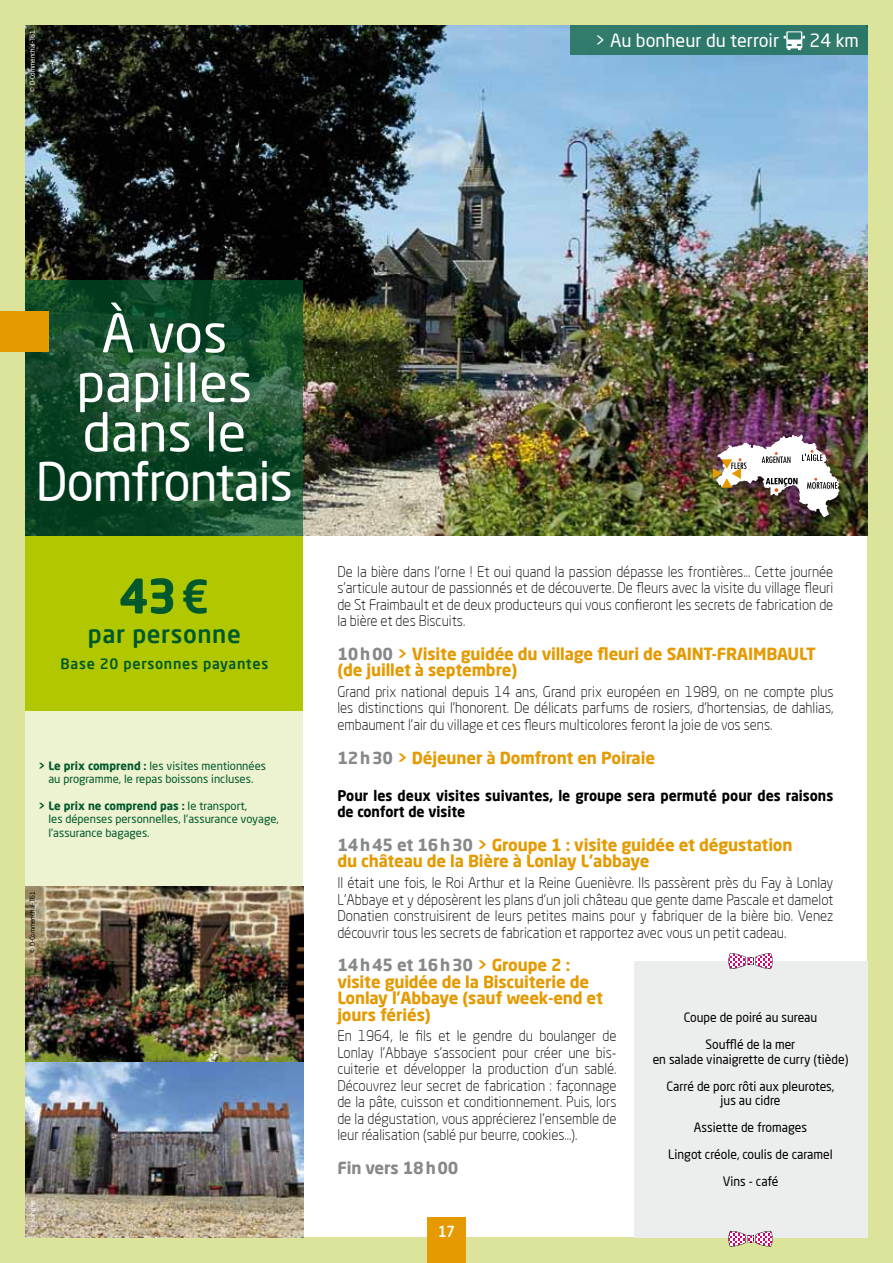
<style>
.page{position:relative;width:893px;height:1263px;background:#fff}
.page>*{position:absolute;margin:0;border:0;box-sizing:border-box;transform-origin:0 0}
.t1{font:52.5px/49.5px "Neo Sans Pro";color:#fff;text-align:center}
.t2{font:500 45px "Neo Sans Pro";color:#00592c}
.t3{font:500 24px "Neo Sans Pro";letter-spacing:.025em;color:#00592c}
.t4{font:18px "Neo Sans Pro";color:#fff}
.t5{font:700 16.5px/16.5px "Neo Sans Pro";letter-spacing:-.01em;color:#e49a00}
.t6{font:700 16.5px "Neo Sans Pro";letter-spacing:-.01em;color:#87888a}
.t7{font:500 15px "Neo Sans Pro";color:#fff;scale:.9 1}
.t8{font:300 14.55px/16.5px "Neo Sans Pro";color:#000;text-align:justify;scale:.95 1}
.t9{font:700 14.55px/16.5px "Neo Sans Pro";color:#000;scale:.95 1}
.t10{font:500 14.25px "Neo Sans Pro";letter-spacing:.05em;color:#00592c}
.t11{font:12.75px/27px "Neo Sans Pro";color:#000;text-align:center;scale:.95 1}
.t12{font:11.25px/13.5px "Neo Sans Pro";color:#00592c;text-align:center}
.t13{font:6.75px "Neo Sans Pro";color:#fff;scale:.95 1}
.t14{font:6.75px "Neo Sans Pro";color:#000;scale:.95 1}
.s1{font-weight:700}
.s2{color:#87888a}
</style>
<div class="page">
<div style="left:0;top:0;width:893px;height:1263px;background:linear-gradient(to right,#dbe49a,#dbe49a)"></div>
<div style="left:26px;top:26px;width:841px;height:1211px;background:#fff"></div>
<img style="left:26px;top:26px;width:841px;height:510px">
<div style="left:570px;top:26px;width:297px;height:29px;background:#2e796b"></div>
<svg style="left:784px;top:31px;width:21px;height:19px"></svg>
<svg style="left:26px;top:281px;width:277px;height:255px;background:#164e2d"></svg>
<div style="left:427px;top:1217px;width:39px;height:46px;background:#e49a00"></div>
<div style="left:26px;top:536px;width:277px;height:175px;background:#b1c800"></div>
<svg style="left:120px;top:578px;width:54px;height:36px"></svg>
<div style="left:26px;top:711px;width:277px;height:176px;background:#edf2d0"></div>
<div style="left:0;top:312px;width:49px;height:40px;background:#e49a00"></div>
<img style="left:26px;top:887px;width:277px;height:175px">
<img style="left:26px;top:1062px;width:277px;height:175px">
<div style="left:708px;top:431px;width:140px;height:99px;background:#000;opacity:.55"></div>
<img style="left:713px;top:434px;width:126px;height:83px">
<div style="left:634px;top:961px;width:233px;height:276px;background:#eceded"></div>
<svg style="left:728px;top:953px;width:45px;height:16px"></svg>
<svg style="left:728px;top:1231px;width:45px;height:15px"></svg>
<p class="t13" style="left:28px;top:92px;width:67px;rotate:-90deg">© D-Commenchal-T61</p>
<p class="t4" style="left:595px;top:29px;width:186px">&gt; Au bonheur du terroir</p>
<p class="t4" style="left:809px;top:29px;width:51px">24 km</p>
<h1 class="t1" style="left:36px;top:308px;width:259px">À vos papilles dans le<br>Domfrontais</h1>
<h2 class="t2" style="left:119px;top:568px;width:91px">43€</h2>
<h3 class="t3" style="left:88px;top:619px;width:154px">par personne</h3>
<p class="t10" style="left:61px;top:654px;width:209px">Base 20 personnes payantes</p>
<p class="t12" style="left:38px;top:759px;width:229px"><span class="s1">&gt; Le prix comprend :</span> les visites mentionnées au programme, le repas boissons incluses.</p>
<p class="t12" style="left:48px;top:798px;width:232px;text-align:left;text-indent:-10px"><span class="s1">&gt; Le prix ne comprend pas :</span> le transport,<br>les dépenses personnelles, l’assurance voyage, l’assurance bagages.</p>
<p class="t14" style="left:28px;top:953px;width:67px;rotate:-90deg">© D-Commenchal-T61</p>
<p class="t13" style="left:28px;top:1233px;width:36px;rotate:-90deg">© E.Rangee</p>
<p class="t8" style="left:337px;top:563px;width:524px">De la bière dans l’orne ! Et oui quand la passion dépasse les frontières… Cette journée s’articule autour de passionnés et de découverte. De fleurs avec la visite du village fleuri de St Fraimbault et de deux producteurs qui vous confieront les secrets de fabrication de la bière et des Biscuits.</p>
<p class="t5" style="left:337px;top:645px;width:480px"><span class="s2">10h00</span> &gt; Visite guidée du village fleuri de SAINT-FRAIMBAULT (de juillet à septembre)</p>
<p class="t8" style="left:337px;top:683px;width:524px">Grand prix national depuis 14 ans, Grand prix européen en 1989, on ne compte plus les distinctions qui l’honorent. De délicats parfums de rosiers, d’hortensias, de dahlias, embaument l’air du village et ces fleurs multicolores feront la joie de vos sens.</p>
<p class="t5" style="left:337px;top:749px;width:319px"><span class="s2">12h30</span> &gt; Déjeuner à Domfront en Poiraie</p>
<p class="t9" style="left:337px;top:787px;width:524px">Pour les deux visites suivantes, le groupe sera permuté pour des raisons de confort de visite</p>
<p class="t5" style="left:337px;top:836px;width:457px"><span class="s2">14h45 et 16h30</span> &gt; Groupe 1 : visite guidée et dégustation du château de la Bière à Lonlay L’abbaye</p>
<p class="t8" style="left:337px;top:874px;width:524px">Il était une fois, le Roi Arthur et la Reine Guenièvre. Ils passèrent près du Fay à Lonlay L’Abbaye et y déposèrent les plans d’un joli château que gente dame Pascale et damelot Donatien construisirent de leurs petites mains pour y fabriquer de la bière bio. Venez découvrir tous les secrets de fabrication et rapportez avec vous un petit cadeau.</p>
<p class="t5" style="left:337px;top:956px;width:267px"><span class="s2">14h45 et 16h30</span> &gt; Groupe 2 : visite guidée de la Biscuiterie de<br>Lonlay l’Abbaye (sauf week-end et jours fériés)</p>
<p class="t8" style="left:337px;top:1027px;width:295px">En 1964, le fils et le gendre du boulanger de Lonlay l’Abbaye s’associent pour créer une bis&shy;cuiterie et développer la production d’un sablé.<br>Découvrez leur secret de fabrication : façonnage de la pâte, cuisson et conditionnement. Puis, lors de la dégustation, vous apprécierez l’ensemble de leur réalisation (sablé pur beurre, cookies…).</p>
<p class="t6" style="left:337px;top:1157px;width:123px">Fin vers 18h00</p>
<p class="t11" style="left:684px;top:1004px;width:142px">Coupe de poiré au sureau<br>Soufflé de la mer</p>
<p class="t11" style="left:653px;top:1045px;width:208px">en salade vinaigrette de curry (tiède)<br>Carré de porc rôti aux pleurotes,</p>
<p class="t11" style="left:668px;top:1086px;width:175px">jus au cidre<br>Assiette de fromages<br>Lingot créole, coulis de caramel<br>Vins - café</p>
<p class="t7" style="left:438px;top:1222px;width:20px">17</p>
</div>
